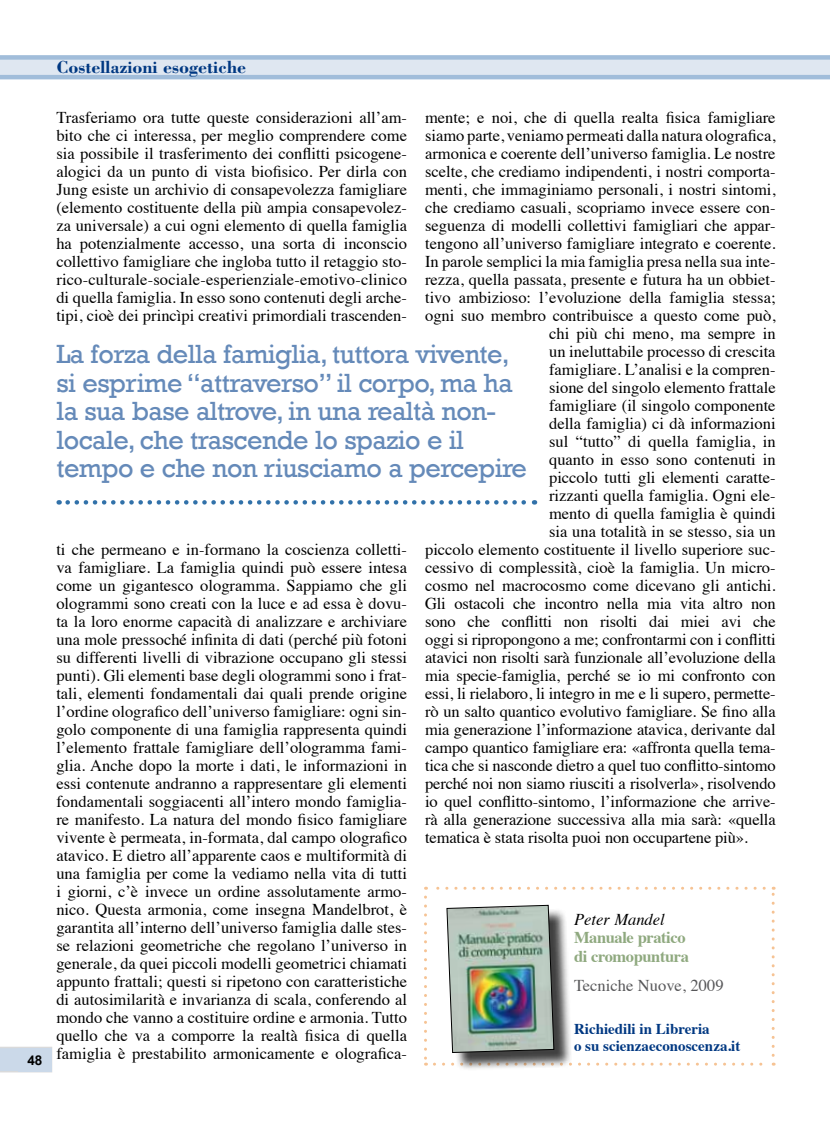
<style>
.page{position:relative;width:830px;height:1127px;background:#fff}
.page>*{position:absolute;margin:0;border:0;box-sizing:border-box;transform-origin:0 0}
.t1{font:27px/28.5px "Rockwell";letter-spacing:-.02em;color:#658ab9}
.t2{font:700 18px "Bodoni";color:#003882}
.t3{font:16.5px/18px "Times";color:#000;text-align:justify}
.t4{font:700 16.5px/18.3px "Times";letter-spacing:-.025em;color:#8fa97f}
.t5{font:16.5px "Times";color:#58585a}
.t6{font:italic 16.5px "Times";color:#000}
.t7{font:700 15px/16.5px "Times";color:#003882}
.t8{font:700 13.5px "Arial";color:#000}
</style>
<div class="page">
<svg style="left:0;top:1047px;width:52px;height:25px"></svg>
<div style="left:18px;top:1048px;width:33px;height:23px;background:#cbd9e9"></div>
<svg style="left:0;top:55px;width:829px;height:24px"></svg>
<svg style="left:424px;top:897px;width:3px;height:168px"></svg>
<svg style="left:434px;top:1062px;width:339px;height:3px"></svg>
<svg style="left:771px;top:887px;width:3px;height:168px"></svg>
<svg style="left:425px;top:887px;width:338px;height:3px"></svg>
<div style="left:449px;top:907px;width:123px;height:164px;background:#000;opacity:.75"></div>
<img style="left:446px;top:904px;width:108px;height:149px">
<svg style="left:68px;top:500px;width:466px;height:5px"></svg>
<p class="t8" style="left:27px;top:1051px;width:17px">48</p>
<p class="t2" style="left:56px;top:55px;width:191px">Costellazioni esogetiche</p>
<p class="t3" style="left:56px;top:107px;width:352px">Trasferiamo ora tutte queste considerazioni all’am&shy;bito che ci interessa, per meglio comprendere come sia possibile il trasferimento dei conflitti psicogene&shy;alogici da un punto di vista biofisico. Per dirla con Jung esiste un archivio di consapevolezza famigliare (elemento costituente della più ampia consapevolez&shy;za universale) a cui ogni elemento di quella famiglia ha potenzialmente accesso, una sorta di inconscio collettivo famigliare che ingloba tutto il retaggio sto&shy;rico-culturale-sociale-esperienziale-emotivo-clinico di quella famiglia. In esso sono contenuti degli arche&shy;tipi, cioè dei princìpi creativi primordiali trascenden-</p>
<p class="t3" style="left:425px;top:107px;width:352px">mente; e noi, che di quella realta fisica famigliare</p>
<p class="t3" style="left:425px;top:125px;width:352px">siamo parte, veniamo permeati dalla natura olografica,</p>
<p class="t3" style="left:425px;top:143px;width:352px">armonica e coerente dell’universo famiglia. Le nostre</p>
<p class="t3" style="left:425px;top:161px;width:352px">scelte, che crediamo indipendenti, i nostri comporta-</p>
<p class="t3" style="left:425px;top:179px;width:352px">menti, che immaginiamo personali, i nostri sintomi,</p>
<p class="t3" style="left:425px;top:197px;width:352px">che crediamo casuali, scopriamo invece essere con-</p>
<p class="t3" style="left:425px;top:215px;width:352px">seguenza di modelli collettivi famigliari che appar-</p>
<p class="t3" style="left:425px;top:233px;width:352px">tengono all’universo famigliare integrato e coerente.</p>
<p class="t3" style="left:425px;top:251px;width:352px">In parole semplici la mia famiglia presa nella sua inte-</p>
<p class="t3" style="left:425px;top:269px;width:352px">rezza, quella passata, presente e futura ha un obbiet-</p>
<p class="t3" style="left:425px;top:287px;width:352px">tivo ambizioso: l’evoluzione della famiglia stessa;</p>
<p class="t3" style="left:425px;top:305px;width:352px">ogni suo membro contribuisce a questo come può,</p>
<p class="t3" style="left:549px;top:323px;width:228px">chi più chi meno, ma sempre in</p>
<p class="t3" style="left:549px;top:341px;width:228px">un ineluttabile processo di crescita</p>
<p class="t3" style="left:549px;top:359px;width:228px">famigliare. L’analisi e la compren-</p>
<p class="t3" style="left:549px;top:377px;width:228px">sione del singolo elemento frattale</p>
<p class="t3" style="left:549px;top:395px;width:228px">famigliare (il singolo componente</p>
<p class="t3" style="left:549px;top:413px;width:228px">della famiglia) ci dà informazioni</p>
<p class="t3" style="left:549px;top:431px;width:228px">sul “tutto” di quella famiglia, in</p>
<p class="t3" style="left:549px;top:449px;width:228px">quanto in esso sono contenuti in</p>
<p class="t3" style="left:549px;top:467px;width:228px">piccolo tutti gli elementi caratte-</p>
<p class="t3" style="left:549px;top:485px;width:228px">rizzanti quella famiglia. Ogni ele-</p>
<p class="t3" style="left:549px;top:503px;width:228px">mento di quella famiglia è quindi</p>
<p class="t3" style="left:549px;top:521px;width:228px">sia una totalità in se stesso, sia un</p>
<p class="t3" style="left:425px;top:539px;width:352px">piccolo elemento costituente il livello superiore suc-</p>
<p class="t3" style="left:425px;top:557px;width:352px">cessivo di complessità, cioè la famiglia. Un micro-</p>
<p class="t3" style="left:425px;top:575px;width:352px">cosmo nel macrocosmo come dicevano gli antichi.</p>
<p class="t3" style="left:425px;top:593px;width:352px">Gli ostacoli che incontro nella mia vita altro non</p>
<p class="t3" style="left:425px;top:611px;width:352px">sono che conflitti non risolti dai miei avi che</p>
<p class="t3" style="left:425px;top:629px;width:352px">oggi si ripropongono a me; confrontarmi con i conflitti</p>
<p class="t3" style="left:425px;top:647px;width:352px">atavici non risolti sarà funzionale all’evoluzione della</p>
<p class="t3" style="left:425px;top:665px;width:352px">mia specie-famiglia, perché se io mi confronto con</p>
<p class="t3" style="left:425px;top:683px;width:352px">essi, li rielaboro, li integro in me e li supero, permette-</p>
<p class="t3" style="left:425px;top:701px;width:352px">rò un salto quantico evolutivo famigliare. Se fino alla</p>
<p class="t3" style="left:425px;top:719px;width:352px">mia generazione l’informazione atavica, derivante dal</p>
<p class="t3" style="left:425px;top:737px;width:352px">campo quantico famigliare era: «affronta quella tema-</p>
<p class="t3" style="left:425px;top:755px;width:352px">tica che si nasconde dietro a quel tuo conflitto-sintomo</p>
<p class="t3" style="left:425px;top:773px;width:352px">perché noi non siamo riusciti a risolverla», risolvendo</p>
<p class="t3" style="left:425px;top:791px;width:352px">io quel conflitto-sintomo, l’informazione che arrive-</p>
<p class="t3" style="left:425px;top:809px;width:352px">rà alla generazione successiva alla mia sarà: «quella</p>
<p class="t3" style="left:425px;top:827px;width:324px">tematica è stata risolta puoi non occupartene più».</p>
<h1 class="t1" style="left:56px;top:340px;width:472px">La forza della famiglia, tuttora vivente, si esprime “attraverso” il corpo, ma ha la sua base altrove, in una realtà non&shy;locale, che trascende lo spazio e il tempo e che non riusciamo a percepire</h1>
<p class="t3" style="left:56px;top:539px;width:352px">ti che permeano e in-formano la coscienza colletti&shy;va famigliare. La famiglia quindi può essere intesa come un gigantesco ologramma. Sappiamo che gli ologrammi sono creati con la luce e ad essa è dovu&shy;ta la loro enorme capacità di analizzare e archiviare una mole pressoché infinita di dati (perché più fotoni su differenti livelli di vibrazione occupano gli stessi punti). Gli elementi base degli ologrammi sono i frat&shy;tali, elementi fondamentali dai quali prende origine l’ordine olografico dell’universo famigliare: ogni sin&shy;golo componente di una famiglia rappresenta quindi l’elemento frattale famigliare dell’ologramma fami&shy;glia. Anche dopo la morte i dati, le informazioni in essi contenute andranno a rappresentare gli elementi fondamentali soggiacenti all’intero mondo famiglia&shy;re manifesto. La natura del mondo fisico famigliare vivente è permeata, in-formata, dal campo olografico atavico. E dietro all’apparente caos e multiformità di una famiglia per come la vediamo nella vita di tutti i giorni, c’è invece un ordine assolutamente armo&shy;nico. Questa armonia, come insegna Mandelbrot, è garantita all’interno dell’universo famiglia dalle stes&shy;se relazioni geometriche che regolano l’universo in generale, da quei piccoli modelli geometrici chiamati appunto frattali; questi si ripetono con caratteristiche di autosimilarità e invarianza di scala, conferendo al mondo che vanno a costituire ordine e armonia. Tutto quello che va a comporre la realtà fisica di quella famiglia è prestabilito armonicamente e olografica-</p>
<p class="t6" style="left:573px;top:905px;width:92px">Peter Mandel</p>
<p class="t4" style="left:573px;top:927px;width:116px">Manuale pratico di cromopuntura</p>
<p class="t5" style="left:573px;top:969px;width:151px">Tecniche Nuove, 2009</p>
<p class="t7" style="left:573px;top:1019px;width:168px">Richiedili in Libreria<br>o su scienzaeconoscenza.it</p>
</div>
